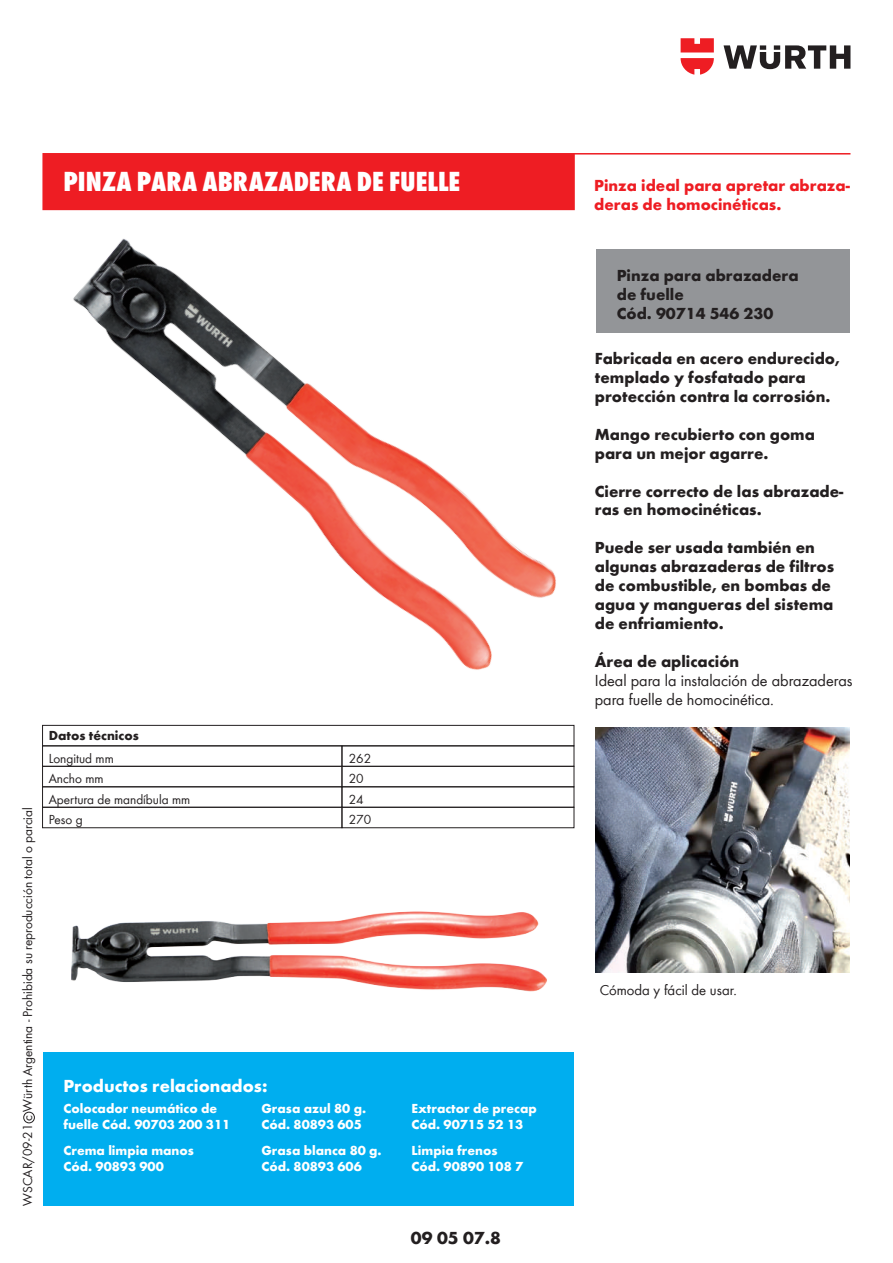
<style>
.page{position:relative;width:893px;height:1263px;background:#fff}
.page>*{position:absolute;margin:0;border:0;box-sizing:border-box;transform-origin:0 0}
.t1{font:28.5px "Wuerth Extra Bold Cond Caps";color:#fff}
.t2{font:700 18px "Wuerth";color:#fff}
.t3{font:700 18px "Wuerth";color:#231f20}
.t4{font:700 16.5px/18.9px "Wuerth";color:#231f20}
.t5{font:16.5px/18.9px "Wuerth";color:#231f20}
.t6{font:700 16.5px/18.9px "Wuerth";color:#ee1d23}
.t7{font:15px "Wuerth";color:#231f20}
.t8{font:700 13.5px/16.5px "Wuerth";color:#fff}
.t9{font:13.5px/20.2px "Wuerth";color:#231f20}
.t10{font:700 13.5px "Wuerth";color:#231f20}
</style>
<div class="page">
<div style="left:44px;top:1052px;width:530px;height:153px;background:#00aeef"></div>
<div style="left:342px;top:807px;width:232px;height:21px;border:1px solid #231f20"></div>
<div style="left:42px;top:807px;width:300px;height:21px;border:1px solid #231f20"></div>
<div style="left:342px;top:786px;width:232px;height:22px;border:1px solid #231f20"></div>
<div style="left:42px;top:786px;width:300px;height:22px;border:1px solid #231f20"></div>
<div style="left:342px;top:766px;width:232px;height:21px;border:1px solid #231f20"></div>
<div style="left:42px;top:766px;width:300px;height:21px;border:1px solid #231f20"></div>
<div style="left:342px;top:745px;width:232px;height:22px;border:1px solid #231f20"></div>
<div style="left:42px;top:745px;width:300px;height:22px;border:1px solid #231f20"></div>
<div style="left:42px;top:725px;width:532px;height:21px;border:1px solid #231f20"></div>
<svg style="left:724px;top:45px;width:126px;height:24px"></svg>
<svg style="left:681px;top:38px;width:33px;height:37px"></svg>
<hr style="left:574px;top:153px;width:276px;height:2px;background:#ee1d23">
<div style="left:23px;top:1112px;width:12px;height:11px;border:1px solid #231f20;border-radius:50%"></div>
<div style="left:596px;top:250px;width:253px;height:83px;background:#939598"></div>
<img style="left:42px;top:153px;width:596px;height:590px">
<img style="left:71px;top:911px;width:476px;height:81px">
<img style="left:595px;top:727px;width:254px;height:245px">
<h1 class="t1" style="left:63px;top:162px;width:398px">PINZA PARA ABRAZADERA DE FUELLE</h1>
<p class="t6" style="left:594px;top:175px;width:257px">Pinza ideal para apretar abraza&shy;deras de homocinéticas.</p>
<p class="t9" style="left:17px;top:1205px;width:400px;rotate:-90deg">WSCAR/09-21 c Würth Argentina - Prohibida su reproducción total o parcial</p>
<p class="t10" style="left:49px;top:726px;width:92px">Datos técnicos</p>
<p class="t9" style="left:49px;top:748px;width:143px">Longitud mm<br>Ancho mm<br>Apertura de mandíbula mm<br>Peso g</p>
<p class="t9" style="left:349px;top:748px;width:24px">262<br>20<br>24<br>270</p>
<p class="t2" style="left:63px;top:1072px;width:206px">Productos relacionados:</p>
<p class="t8" style="left:63px;top:1099px;width:168px">Colocador neumático de fuelle Cód. 90703 200 311</p>
<p class="t8" style="left:63px;top:1141px;width:132px">Crema limpia manos<br>Cód. 90893 900</p>
<p class="t8" style="left:261px;top:1099px;width:106px">Grasa azul 80 g.<br>Cód. 80893 605</p>
<p class="t8" style="left:261px;top:1141px;width:122px">Grasa blanca 80 g.<br>Cód. 80893 606</p>
<p class="t8" style="left:411px;top:1099px;width:127px">Extractor de precap<br>Cód. 90715 52 13</p>
<p class="t8" style="left:411px;top:1141px;width:113px">Limpia frenos<br>Cód. 90890 108 7</p>
<p class="t3" style="left:411px;top:1224px;width:92px">09 05 07.8</p>
<p class="t4" style="left:617px;top:265px;width:183px">Pinza para abrazadera de fuelle<br>Cód. 90714 546 230</p>
<p class="t4" style="left:595px;top:348px;width:247px">Fabricada en acero endurecido, templado y fosfatado para protección contra la corrosión.</p>
<p class="t4" style="left:595px;top:424px;width:222px">Mango recubierto con goma para un mejor agarre.</p>
<p class="t4" style="left:595px;top:480px;width:250px">Cierre correcto de las abrazade&shy;ras en homocinéticas.</p>
<p class="t4" style="left:595px;top:537px;width:241px">Puede ser usada también en algunas abrazaderas de filtros de combustible, en bombas de agua y mangueras del sistema de enfriamiento.</p>
<p class="t4" style="left:595px;top:650px;width:146px">Área de aplicación</p>
<p class="t5" style="left:595px;top:670px;width:259px">Ideal para la instalación de abrazaderas para fuelle de homocinética.</p>
<p class="t7" style="left:600px;top:980px;width:139px">Cómoda y fácil de usar.</p>
</div>
